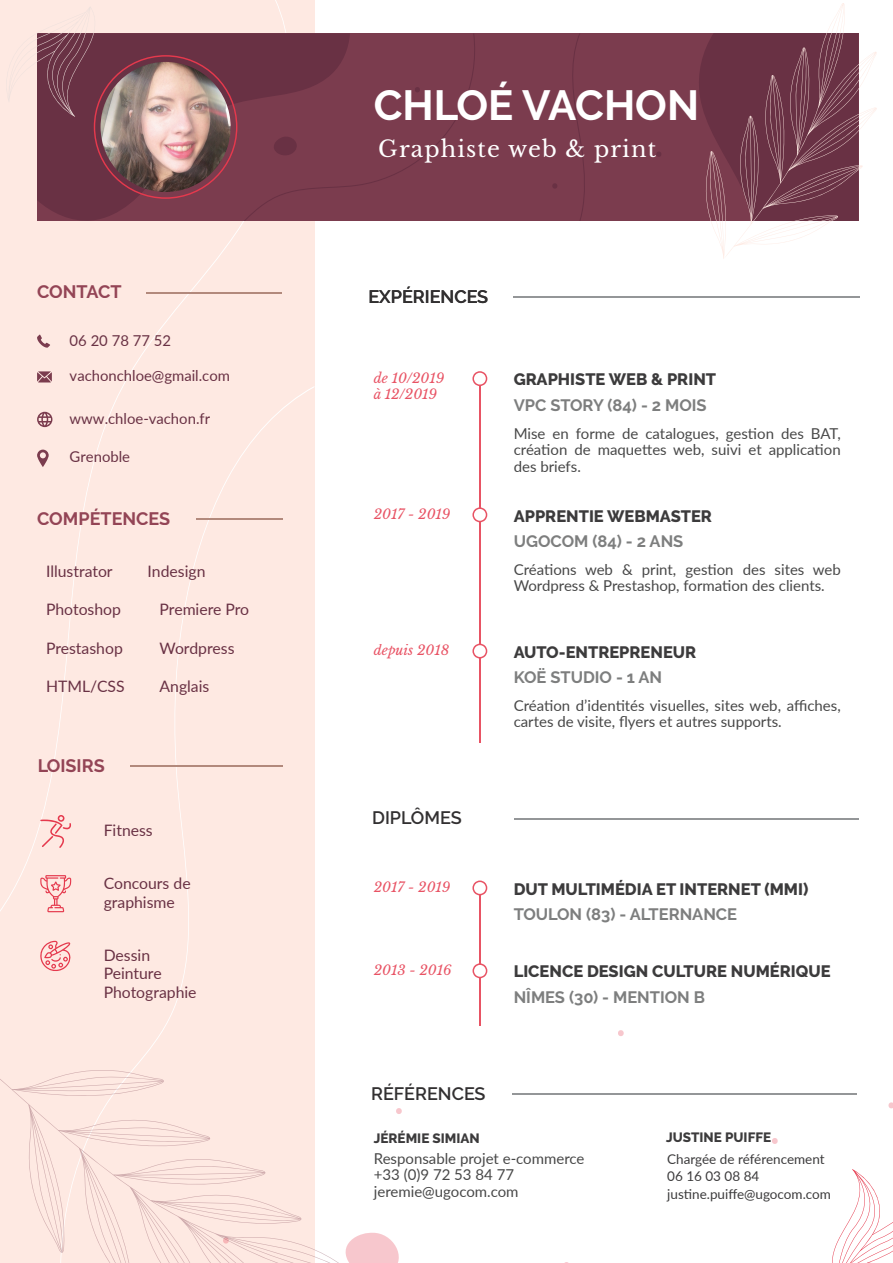
<style>
.page{position:relative;width:893px;height:1263px;background:#fff}
.page>*{position:absolute;margin:0;border:0;box-sizing:border-box;transform-origin:0 0}
.t1{font:700 42px "Raleway";color:#fff}
.t2{font:22.5px "Libre Baskerville";letter-spacing:.05em;color:#fff}
.t3{font:600 18px "Raleway";color:#323031}
.t4{font:700 18px "Raleway";color:#832b40}
.t5{font:800 16.5px "Raleway";color:#3c3b3c}
.t6{font:700 16.5px "Raleway";color:#7d7e7e}
.t7{font:15.75px/18.9px "Lato";color:#693144}
.t8{font:15px/16.5px "Lato";color:#484848}
.t9{font:15px "Lato";color:#693144}
.t10{font:13.5px/17.4px "Lato";color:#3c3b3c}
.t11{font:italic 13.5px/16.2px "Libre Baskerville";color:#e5394d}
.t12{font:800 13.5px "Raleway";color:#3c3b3c}
</style>
<div class="page">
<svg style="left:396px;top:1108px;width:6px;height:6px"></svg>
<svg style="left:618px;top:1030px;width:6px;height:6px"></svg>
<svg style="left:772px;top:1138px;width:6px;height:6px"></svg>
<svg style="left:888px;top:1102px;width:5px;height:6px"></svg>
<div style="left:0;top:0;width:293px;height:954px;background:#fee9e2"></div>
<div style="left:60px;top:386px;width:254px;height:595px;background:#fee9e2"></div>
<div style="left:37px;top:33px;width:822px;height:187px;background:#7b3c4e"></div>
<svg style="left:37px;top:33px;width:313px;height:187px"></svg>
<svg style="left:415px;top:87px;width:5px;height:5px"></svg>
<svg style="left:444px;top:34px;width:141px;height:186px"></svg>
<hr style="left:479px;top:893px;width:2px;height:132px;background:#e5394d">
<svg style="left:472px;top:963px;width:15px;height:15px"></svg>
<svg style="left:472px;top:880px;width:15px;height:15px"></svg>
<hr style="left:479px;top:383px;width:2px;height:360px;background:#e5394d">
<svg style="left:472px;top:507px;width:15px;height:15px"></svg>
<svg style="left:472px;top:644px;width:15px;height:14px"></svg>
<svg style="left:472px;top:371px;width:15px;height:15px"></svg>
<div style="left:474px;top:509px;width:12px;height:12px;background:#fff;border-radius:50%"></div>
<div style="left:474px;top:645px;width:12px;height:12px;background:#fff;border-radius:50%"></div>
<div style="left:474px;top:373px;width:12px;height:11px;background:#fff;border-radius:50%"></div>
<div style="left:474px;top:965px;width:12px;height:12px;background:#fff;border-radius:50%"></div>
<div style="left:474px;top:882px;width:12px;height:12px;background:#fff;border-radius:50%"></div>
<svg style="left:37px;top:450px;width:12px;height:17px"></svg>
<svg style="left:37px;top:335px;width:13px;height:13px"></svg>
<svg style="left:37px;top:412px;width:15px;height:15px"></svg>
<svg style="left:37px;top:371px;width:15px;height:11px"></svg>
<hr style="left:514px;top:296px;width:346px;height:2px;background:#949698">
<hr style="left:514px;top:818px;width:345px;height:1px;background:#949698">
<hr style="left:512px;top:1093px;width:345px;height:1px;background:#949698">
<hr style="left:147px;top:292px;width:135px;height:1px;background:#b2897c">
<hr style="left:196px;top:518px;width:86px;height:1px;background:#b2897c">
<hr style="left:130px;top:765px;width:152px;height:2px;background:#b2897c">
<img style="left:101px;top:62px;width:130px;height:130px;border-radius:65px">
<svg style="left:40px;top:815px;width:31px;height:33px"></svg>
<svg style="left:40px;top:875px;width:31px;height:37px"></svg>
<svg style="left:40px;top:941px;width:31px;height:31px"></svg>
<svg style="left:832px;top:1169px;width:61px;height:94px"></svg>
<svg style="left:0;top:981px;width:346px;height:282px;background:#fce8e2"></svg>
<svg style="left:654px;top:3px;width:223px;height:256px"></svg>
<svg style="left:2px;top:6px;width:95px;height:111px;background:#b9959a"></svg>
<svg style="left:346px;top:1233px;width:53px;height:30px"></svg>
<p class="t4" style="left:37px;top:281px;width:86px">CONTACT</p>
<p class="t9" style="left:70px;top:329px;width:103px">06 20 78 77 52</p>
<h1 class="t1" style="left:374px;top:82px;width:327px">CHLOÉ VACHON</h1>
<h2 class="t2" style="left:378px;top:135px;width:279px">Graphiste web &amp; print</h2>
<p class="t3" style="left:368px;top:286px;width:121px">EXPÉRIENCES</p>
<p class="t9" style="left:70px;top:365px;width:162px">vachonchloe@gmail.com</p>
<p class="t11" style="left:374px;top:370px;width:72px">de 10/2019 à 12/2019</p>
<p class="t9" style="left:70px;top:408px;width:142px">www.chloe-vachon.fr</p>
<p class="t9" style="left:70px;top:446px;width:62px">Grenoble</p>
<p class="t4" style="left:37px;top:508px;width:135px">COMPÉTENCES</p>
<p class="t7" style="left:46px;top:561px;width:68px">Illustrator</p>
<p class="t7" style="left:46px;top:599px;width:77px">Photoshop</p>
<p class="t7" style="left:160px;top:599px;width:91px">Premiere Pro</p>
<p class="t7" style="left:46px;top:638px;width:78px">Prestashop</p>
<p class="t7" style="left:160px;top:638px;width:76px">Wordpress</p>
<p class="t7" style="left:46px;top:676px;width:80px">HTML/CSS</p>
<p class="t7" style="left:148px;top:561px;width:59px">Indesign</p>
<p class="t7" style="left:160px;top:676px;width:51px">Anglais</p>
<p class="t4" style="left:37px;top:756px;width:69px">LOISIRS</p>
<p class="t7" style="left:104px;top:820px;width:51px">Fitness</p>
<p class="t7" style="left:104px;top:873px;width:88px">Concours de graphisme</p>
<p class="t7" style="left:104px;top:945px;width:94px">Dessin<br>Peinture<br>Photographie</p>
<p class="t11" style="left:374px;top:506px;width:78px">2017 - 2019</p>
<p class="t11" style="left:374px;top:642px;width:77px">depuis 2018</p>
<p class="t3" style="left:372px;top:808px;width:91px">DIPLÔMES</p>
<p class="t11" style="left:374px;top:879px;width:78px">2017 - 2019</p>
<p class="t11" style="left:374px;top:962px;width:79px">2013 - 2016</p>
<p class="t5" style="left:514px;top:370px;width:204px">GRAPHISTE WEB &amp; PRINT</p>
<p class="t6" style="left:514px;top:396px;width:195px">VPC STORY (84) - 2 MOIS</p>
<p class="t8" style="left:514px;top:424px;width:329px;text-align:justify">Mise en forme de catalogues, gestion des BAT, création de maquettes web, suivi et application des briefs.</p>
<p class="t5" style="left:514px;top:506px;width:200px">APPRENTIE WEBMASTER</p>
<p class="t6" style="left:514px;top:532px;width:171px">UGOCOM (84) - 2 ANS</p>
<p class="t8" style="left:514px;top:560px;width:329px">Créations web &amp; print, gestion des sites web<br>Wordpress &amp; Prestashop, formation des clients.</p>
<p class="t5" style="left:514px;top:642px;width:184px">AUTO-ENTREPRENEUR</p>
<p class="t6" style="left:514px;top:668px;width:150px">KOË STUDIO - 1 AN</p>
<p class="t8" style="left:514px;top:697px;width:329px">Création d’identités visuelles, sites web, affiches, cartes de visite, flyers et autres supports.</p>
<p class="t5" style="left:514px;top:879px;width:296px">DUT MULTIMÉDIA ET INTERNET (MMI)</p>
<p class="t6" style="left:514px;top:905px;width:225px">TOULON (83) - ALTERNANCE</p>
<p class="t5" style="left:514px;top:962px;width:318px">LICENCE DESIGN CULTURE NUMÉRIQUE</p>
<p class="t6" style="left:514px;top:987px;width:193px">NÎMES (30) - MENTION B</p>
<p class="t3" style="left:371px;top:1083px;width:116px">RÉFÉRENCES</p>
<p class="t12" style="left:374px;top:1130px;width:108px">JÉRÉMIE SIMIAN</p>
<p class="t12" style="left:666px;top:1130px;width:106px">JUSTINE PUIFFE</p>
<p class="t8" style="left:374px;top:1149px;width:212px">Responsable projet e-commerce +33 (0)9 72 53 84 77 jeremie@ugocom.com</p>
<p class="t10" style="left:667px;top:1149px;width:165px">Chargée de référencement<br>06 16 03 08 84 justine.puiffe@ugocom.com</p>
</div>
